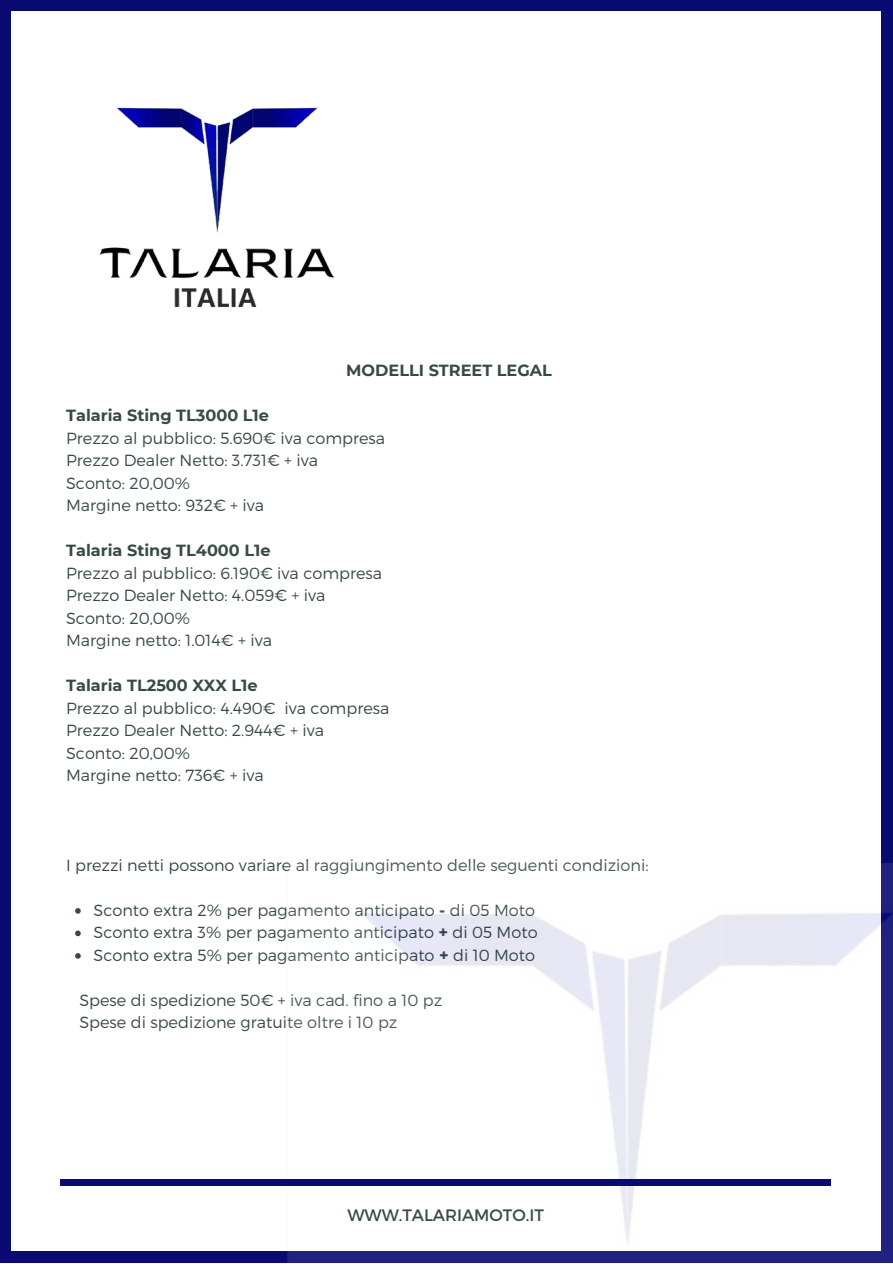
<style>
.page{position:relative;width:893px;height:1264px;background:#fff}
.page>*{position:absolute;margin:0;border:0;box-sizing:border-box;transform-origin:0 0}
.t1{font:16.5px "Montserrat";color:#384a47}
.t2{font:300 16.05px/22.5px "Montserrat";color:#384a47}
.t3{font:700 16.05px "Montserrat";color:#384a47}
.s1{font-weight:700}
</style>
<div class="page">
<div style="left:0;top:0;width:892px;height:1262px;background:#0a0b72"></div>
<div style="left:11px;top:12px;width:869px;height:1238px;background:#fff"></div>
<svg style="left:75px;top:908px;width:6px;height:5px"></svg>
<svg style="left:75px;top:930px;width:6px;height:6px"></svg>
<svg style="left:75px;top:953px;width:6px;height:5px"></svg>
<img style="left:99px;top:107px;width:236px;height:201px">
<img style="left:288px;top:864px;width:604px;height:398px">
<div style="left:60px;top:1179px;width:770px;height:6px;background:#0a0b72"></div>
<p class="t3" style="left:346px;top:360px;width:207px">MODELLI STREET LEGAL</p>
<p class="t3" style="left:66px;top:405px;width:204px">Talaria Sting TL3000 L1e</p>
<p class="t2" style="left:66px;top:426px;width:320px">Prezzo al pubblico: 5.690€ iva compresa<br>Prezzo Dealer Netto: 3.731€ + iva<br>Sconto: 20,00%<br>Margine netto: 932€ + iva</p>
<p class="t3" style="left:66px;top:540px;width:206px">Talaria Sting TL4000 L1e</p>
<p class="t2" style="left:66px;top:561px;width:317px">Prezzo al pubblico: 6.190€ iva compresa<br>Prezzo Dealer Netto: 4.059€ + iva<br>Sconto: 20,00%<br>Margine netto: 1.014€ + iva</p>
<p class="t3" style="left:66px;top:675px;width:193px">Talaria TL2500 XXX L1e</p>
<p class="t2" style="left:66px;top:695px;width:325px">Prezzo al pubblico: 4.490€ iva compresa<br>Prezzo Dealer Netto: 2.944€ + iva<br>Sconto: 20,00%<br>Margine netto: 736€ + iva</p>
<p class="t2" style="left:66px;top:853px;width:584px">I prezzi netti possono variare al raggiungimento delle seguenti condizioni:</p>
<p class="t2" style="left:93px;top:898px;width:445px">Sconto extra 2% per pagamento anticipato <span class="s1">-</span> di 05 Moto<br>Sconto extra 3% per pagamento anticipato <span class="s1">+</span> di 05 Moto<br>Sconto extra 5% per pagamento anticipato <span class="s1">+</span> di 10 Moto</p>
<p class="t2" style="left:79px;top:988px;width:364px">Spese di spedizione 50€ + iva cad. fino a 10 pz<br>Spese di spedizione gratuite oltre i 10 pz</p>
<p class="t1" style="left:347px;top:1204px;width:198px">WWW.TALARIAMOTO.IT</p>
</div>
